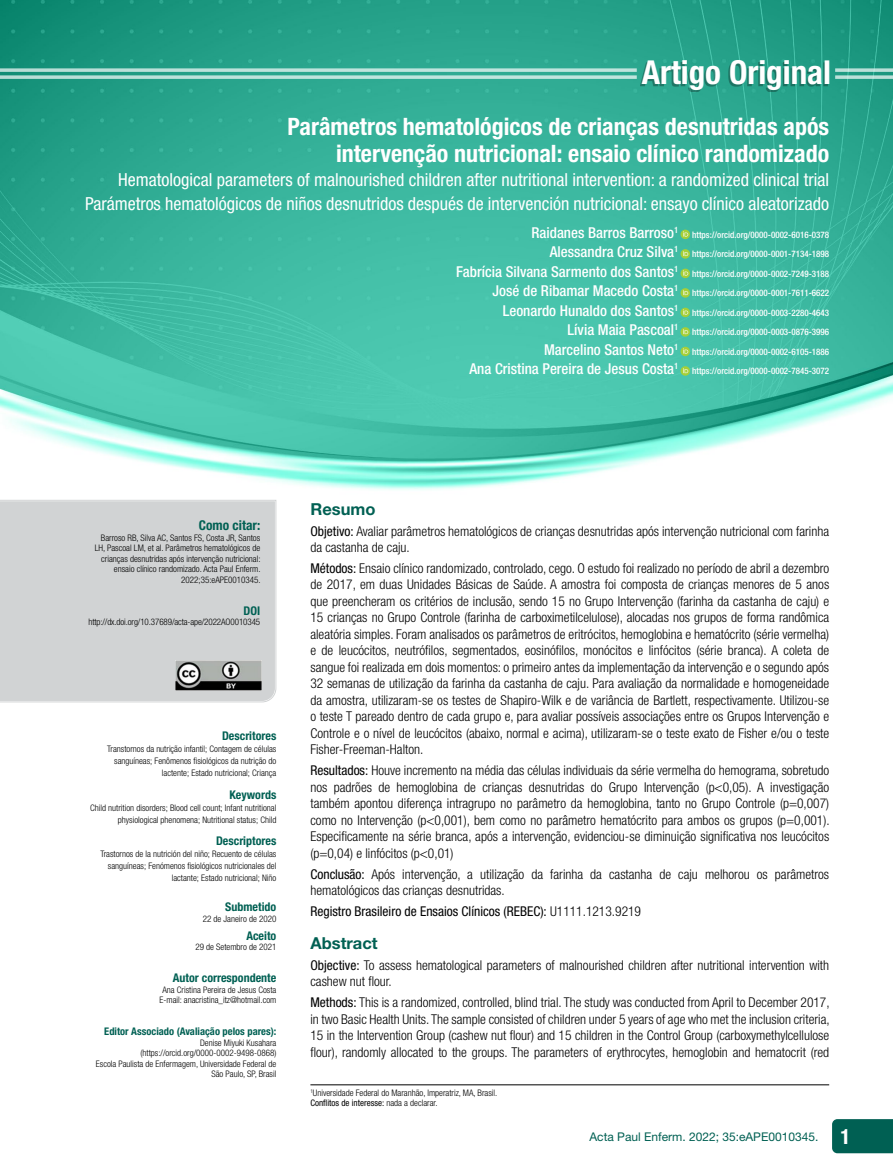
<style>
.page{position:relative;width:893px;height:1170px;background:#fff}
.page>*{position:absolute;margin:0;border:0;box-sizing:border-box;transform-origin:0 0}
.t1{font:700 condensed 33px "Helvetica Neue LT Std";color:#fff}
.t2{font:700 condensed 24px/27px "Helvetica Neue LT Std";color:#fff;text-align:right}
.t3{font:condensed 18px/24px "Helvetica Neue LT Std";color:#fff;text-align:right}
.t4{font:700 16.5px "Helvetica Neue LT Std";color:#006053}
.t5{font:500 condensed 15px "Helvetica Neue LT Std";color:#fff}
.t6{font:300 condensed 13.5px/16.5px "Helvetica Neue LT Std";color:#000}
.t7{font:condensed 13.5px "Helvetica Neue LT Std";color:#000}
.t8{font:700 condensed 13.5px "Helvetica Neue LT Std";color:#006053}
.t9{font:700 condensed 12px "Helvetica Neue LT Std";color:#006053}
.t10{font:12px "Helvetica Neue LT Std";color:#006053}
.t11{font:700 condensed 10.5px "Helvetica Neue LT Std";color:#006053}
.t12{font:300 condensed 9px/10.5px "Helvetica Neue LT Std";color:#000;text-align:right}
.t13{font:500 condensed 9px "Helvetica Neue LT Std";color:#fff}
.s1{font-weight:400}
.s2{font-weight:300}
.s3{font-weight:700;font-stretch:condensed;font-size:21px;color:#fff}
</style>
<div class="page">
<div style="left:832px;top:1119px;width:61px;height:34px;background:#006053"></div>
<img style="left:0;top:0;width:893px;height:490px">
<svg style="left:835px;top:75px;width:58px;height:4px"></svg>
<svg style="left:835px;top:68px;width:58px;height:4px"></svg>
<svg style="left:0;top:500px;width:277px;height:203px;background:#e1e3e3"></svg>
<div style="left:0;top:501px;width:275px;height:199px;background:#d1d3d4"></div>
<img style="left:175px;top:660px;width:86px;height:30px">
<svg style="left:680px;top:230px;width:10px;height:9px"></svg>
<svg style="left:683px;top:231px;width:5px;height:5px"></svg>
<svg style="left:680px;top:249px;width:10px;height:10px"></svg>
<svg style="left:683px;top:251px;width:5px;height:5px"></svg>
<svg style="left:680px;top:269px;width:10px;height:9px"></svg>
<svg style="left:683px;top:270px;width:5px;height:5px"></svg>
<svg style="left:680px;top:288px;width:10px;height:10px"></svg>
<svg style="left:683px;top:290px;width:5px;height:5px"></svg>
<svg style="left:680px;top:308px;width:10px;height:9px"></svg>
<svg style="left:683px;top:309px;width:5px;height:5px"></svg>
<svg style="left:680px;top:327px;width:10px;height:10px"></svg>
<svg style="left:683px;top:329px;width:5px;height:5px"></svg>
<svg style="left:680px;top:347px;width:10px;height:9px"></svg>
<svg style="left:683px;top:348px;width:5px;height:5px"></svg>
<svg style="left:680px;top:366px;width:10px;height:10px"></svg>
<svg style="left:683px;top:368px;width:5px;height:5px"></svg>
<hr style="left:310px;top:1084px;width:519px;height:1px;background:#000">
<div style="left:640px;top:62px;width:187px;height:30px;background:#000;opacity:.3"></div>
<svg style="left:0;top:75px;width:637px;height:4px;background:#aadad1"></svg>
<svg style="left:0;top:68px;width:637px;height:4px;background:#aadad1"></svg>
<h1 class="t1" style="left:642px;top:52px;width:191px">Artigo Original</h1>
<h2 class="t2" style="left:288px;top:112px;width:543px">Parâmetros hematológicos de crianças desnutridas após intervenção nutricional: ensaio clínico randomizado</h2>
<h3 class="t3" style="left:85px;top:167px;width:746px">Hematological parameters of malnourished children after nutritional intervention: a randomized clinical trial<br>Parámetros hematológicos de niños desnutridos después de intervención nutricional: ensayo clínico aleatorizado</h3>
<p class="t5" style="left:531px;top:223px;width:148px">Raidanes Barros Barroso<sup>1</sup></p>
<p class="t13" style="left:692px;top:229px;width:138px">https://orcid.org/0000-0002-6016-0378</p>
<p class="t5" style="left:550px;top:243px;width:130px">Alessandra Cruz Silva<sup>1</sup></p>
<p class="t13" style="left:692px;top:248px;width:138px">https://orcid.org/0000-0001-7134-1898</p>
<p class="t5" style="left:456px;top:262px;width:224px">Fabrícia Silvana Sarmento dos Santos<sup>1</sup></p>
<p class="t13" style="left:692px;top:268px;width:138px">https://orcid.org/0000-0002-7249-3188</p>
<p class="t5" style="left:493px;top:282px;width:187px">José de Ribamar Macedo Costa<sup>1</sup></p>
<p class="t13" style="left:692px;top:287px;width:138px">https://orcid.org/0000-0001-7611-6622</p>
<p class="t5" style="left:503px;top:301px;width:177px">Leonardo Hunaldo dos Santos<sup>1</sup></p>
<p class="t13" style="left:692px;top:307px;width:138px">https://orcid.org/0000-0003-2280-4643</p>
<p class="t5" style="left:568px;top:321px;width:112px">Lívia Maia Pascoal<sup>1</sup></p>
<p class="t13" style="left:692px;top:326px;width:138px">https://orcid.org/0000-0003-0876-3996</p>
<p class="t5" style="left:544px;top:340px;width:136px">Marcelino Santos Neto<sup>1</sup></p>
<p class="t13" style="left:692px;top:346px;width:138px">https://orcid.org/0000-0002-6105-1886</p>
<p class="t5" style="left:469px;top:360px;width:210px">Ana Cristina Pereira de Jesus Costa<sup>1</sup></p>
<p class="t13" style="left:692px;top:365px;width:138px">https://orcid.org/0000-0002-7845-3072</p>
<p class="t8" style="left:199px;top:517px;width:63px">Como citar:</p>
<p class="t12" style="left:95px;top:532px;width:167px">Barroso RB, Silva AC, Santos FS, Costa JR, Santos LH, Pascoal LM, et al. Parâmetros hematológicos de crianças desnutridas após intervenção nutricional: ensaio clínico randomizado. Acta Paul Enferm.<br>2022;35:eAPE0010345.</p>
<p class="t9" style="left:244px;top:603px;width:18px">DOI</p>
<p class="t12" style="left:88px;top:617px;width:173px">http://dx.doi.org/10.37689/acta-ape/2022AO0010345</p>
<p class="t9" style="left:222px;top:728px;width:56px">Descritores</p>
<p class="t12" style="left:107px;top:743px;width:171px;line-height:12px">Transtornos da nutrição infantil; Contagem de células sanguíneas; Fenômenos fisiológicos da nutrição do lactente; Estado nutricional; Criança</p>
<p class="t9" style="left:230px;top:787px;width:48px">Keywords</p>
<p class="t12" style="left:90px;top:801px;width:188px;line-height:12px">Child nutrition disorders; Blood cell count; Infant nutritional physiological phenomena; Nutritional status; Child</p>
<p class="t9" style="left:216px;top:833px;width:62px">Descriptores</p>
<p class="t12" style="left:100px;top:847px;width:177px;line-height:12px">Trastornos de la nutrición del niño; Recuento de células sanguíneas; Fenómenos fisiológicos nutricionales del lactante; Estado nutricional; Niño</p>
<p class="t9" style="left:225px;top:899px;width:53px">Submetido</p>
<p class="t12" style="left:203px;top:913px;width:75px">22 de Janeiro de 2020</p>
<p class="t9" style="left:246px;top:928px;width:31px">Aceito</p>
<p class="t12" style="left:195px;top:941px;width:82px">29 de Setembro de 2021</p>
<p class="t9" style="left:173px;top:970px;width:105px">Autor correspondente</p>
<p class="t12" style="left:160px;top:984px;width:118px;text-align:center">Ana Cristina Pereira de Jesus Costa<br>E-mail: anacristina_itz@hotmail.com</p>
<p class="t11" style="left:104px;top:1025px;width:174px">Editor Associado (Avaliação pelos pares):</p>
<p class="t12" style="left:96px;top:1037px;width:182px">Denise Miyuki Kusahara (https://orcid.org/0000-0002-9498-0868)<br>Escola Paulista de Enfermagem, Universidade Federal de São Paulo, SP, Brasil</p>
<p class="t4" style="left:310px;top:498px;width:67px">Resumo</p>
<p class="t6" style="left:310px;top:522px;width:520px"><span class="s1">Objetivo:</span> Avaliar parâmetros hematológicos de crianças desnutridas após intervenção nutricional com farinha da castanha de caju.</p>
<p class="t6" style="left:310px;top:559px;width:520px;text-align:justify"><span class="s1">Métodos:</span> Ensaio clínico randomizado, controlado, cego. O estudo foi realizado no período de abril a dezembro de 2017, em duas Unidades Básicas de Saúde. A amostra foi composta de crianças menores de 5 anos que preencheram os critérios de inclusão, sendo 15 no Grupo Intervenção (farinha da castanha de caju) e 15 crianças no Grupo Controle (farinha de carboximetilcelulose), alocadas nos grupos de forma randômica aleatória simples. Foram analisados os parâmetros de eritrócitos, hemoglobina e hematócrito (série vermelha) e de leucócitos, neutrófilos, segmentados, eosinófilos, monócitos e linfócitos (série branca). A coleta de sangue foi realizada em dois momentos: o primeiro antes da implementação da intervenção e o segundo após 32 semanas de utilização da farinha da castanha de caju. Para avaliação da normalidade e homogeneidade da amostra, utilizaram-se os testes de Shapiro-Wilk e de variância de Bartlett, respectivamente. Utilizou-se o teste T pareado dentro de cada grupo e, para avaliar possíveis associações entre os Grupos Intervenção e Controle e o nível de leucócitos (abaixo, normal e acima), utilizaram-se o teste exato de Fisher e/ou o teste Fisher-Freeman-Halton.</p>
<p class="t6" style="left:310px;top:762px;width:521px;text-align:justify"><span class="s1">Resultados:</span> Houve incremento na média das células individuais da série vermelha do hemograma, sobretudo nos padrões de hemoglobina de crianças desnutridas do Grupo Intervenção (p&lt;0,05). A investigação também apontou diferença intragrupo no parâmetro da hemoglobina, tanto no Grupo Controle (p=0,007) como no Intervenção (p&lt;0,001), bem como no parâmetro hematócrito para ambos os grupos (p=0,001).<br>Especificamente na série branca, após a intervenção, evidenciou-se diminuição significativa nos leucócitos (p=0,04) e linfócitos (p&lt;0,01)</p>
<p class="t6" style="left:310px;top:865px;width:520px"><span class="s1">Conclusão:</span> Após intervenção, a utilização da farinha da castanha de caju melhorou os parâmetros hematológicos das crianças desnutridas.</p>
<p class="t7" style="left:310px;top:903px;width:332px">Registro Brasileiro de Ensaios Clínicos (REBEC): <span class="s2">U1111.1213.9219</span></p>
<p class="t4" style="left:310px;top:933px;width:69px">Abstract</p>
<p class="t6" style="left:310px;top:956px;width:520px"><span class="s1">Objective:</span> To assess hematological parameters of malnourished children after nutritional intervention with cashew nut flour.</p>
<p class="t6" style="left:310px;top:993px;width:521px;text-align:justify"><span class="s1">Methods:</span> This is a randomized, controlled, blind trial. The study was conducted from April to December 2017, in two Basic Health Units. The sample consisted of children under 5 years of age who met the inclusion criteria, 15 in the Intervention Group (cashew nut flour) and 15 children in the Control Group (carboxymethylcellulose flour), randomly allocated to the groups. The parameters of erythrocytes, hemoglobin and hematocrit (red</p>
<p class="t12" style="left:310px;top:1086px;width:188px;text-align:left"><sup>1</sup>Universidade Federal do Maranhão, Imperatriz, MA, Brasil.<br><span class="s1">Conflitos de interesse:</span> nada a declarar.</p>
<p class="t10" style="left:589px;top:1129px;width:263px">Acta Paul Enferm. 2022; 35:eAPE0010345. <span class="s3">1</span></p>
</div>
